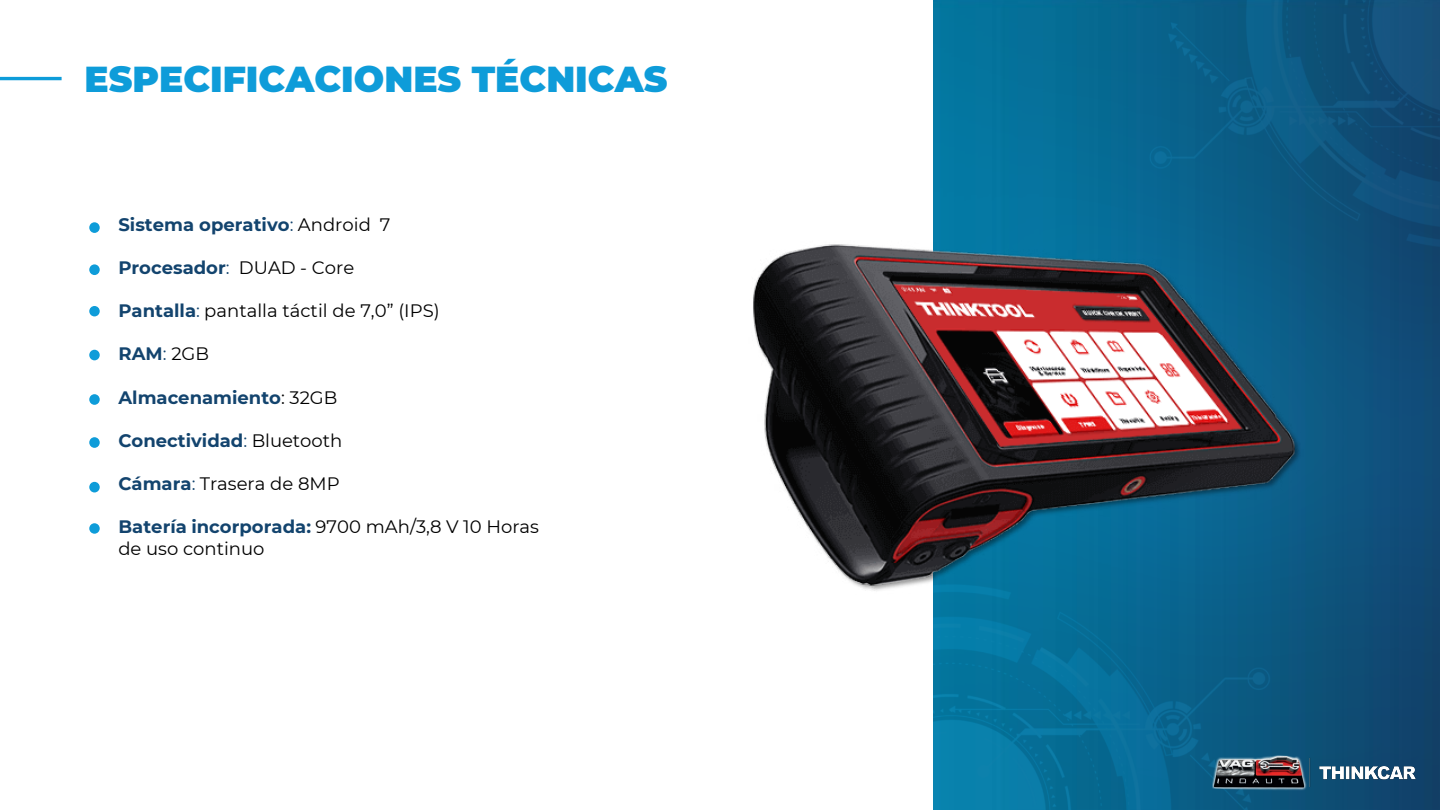
<style>
.page{position:relative;width:1440px;height:810px;background:#fff}
.page>*{position:absolute;margin:0;border:0;box-sizing:border-box;transform-origin:0 0}
.t1{font:900 36px "Montserrat";color:#0e9cd9}
.t2{font:18px/21.6px "Montserrat";color:#000}
.t3{font:700 18px "Montserrat";color:#13446e}
.s1{font-weight:400}
.s2{font-weight:400;color:#000}
.s3{font-weight:700;color:#13446e}
.s4{color:#13446e}
</style>
<div class="page">
<hr style="left:0;top:77px;width:62px;height:3px;background:#0e9cd9">
<div style="left:89px;top:222px;width:11px;height:11px;background:#0e9cd9;border-radius:50%"></div>
<div style="left:89px;top:264px;width:11px;height:11px;background:#0e9cd9;border-radius:50%"></div>
<div style="left:89px;top:306px;width:11px;height:10px;background:#0e9cd9;border-radius:50%"></div>
<div style="left:89px;top:350px;width:11px;height:10px;background:#0e9cd9;border-radius:50%"></div>
<div style="left:89px;top:394px;width:11px;height:11px;background:#0e9cd9;border-radius:50%"></div>
<div style="left:89px;top:437px;width:11px;height:11px;background:#0e9cd9;border-radius:50%"></div>
<div style="left:89px;top:482px;width:11px;height:10px;background:#0e9cd9;border-radius:50%"></div>
<div style="left:89px;top:523px;width:11px;height:11px;background:#0e9cd9;border-radius:50%"></div>
<img style="left:934px;top:0;width:505px;height:810px">
<img style="left:933px;top:121px;width:381px;height:574px">
<img style="left:753px;top:124px;width:552px;height:562px">
<img style="left:1214px;top:755px;width:202px;height:38px">
<img style="left:1211px;top:756px;width:97px;height:34px">
<h1 class="t1" style="left:84px;top:53px;width:584px">ESPECIFICACIONES TÉCNICAS</h1>
<p class="t3" style="left:118px;top:211px;width:274px">Sistema operativo<span class="s1">:</span> <span class="s2">Android 7</span></p>
<p class="t3" style="left:118px;top:255px;width:237px">Procesador<span class="s1">:</span> <span class="s2">DUAD - Core</span></p>
<p class="t2" style="left:118px;top:299px;width:323px"><span class="s3">Pantalla</span><span class="s4">:</span> pantalla táctil de 7,0” (IPS)</p>
<p class="t3" style="left:118px;top:341px;width:92px">RAM<span class="s1">:</span> <span class="s2">2GB</span></p>
<p class="t3" style="left:118px;top:384px;width:221px">Almacenamiento<span class="s2">: 32GB</span></p>
<p class="t3" style="left:118px;top:427px;width:226px">Conectividad<span class="s1">:</span> <span class="s2">Bluetooth</span></p>
<p class="t2" style="left:118px;top:472px;width:223px"><span class="s3">Cámara</span><span class="s4">:</span> Trasera de 8MP</p>
<p class="t2" style="left:118px;top:515px;width:422px"><span class="s3">Batería incorporada:</span> 9700 mAh/3,8 V 10 Horas de uso continuo</p>
</div>
